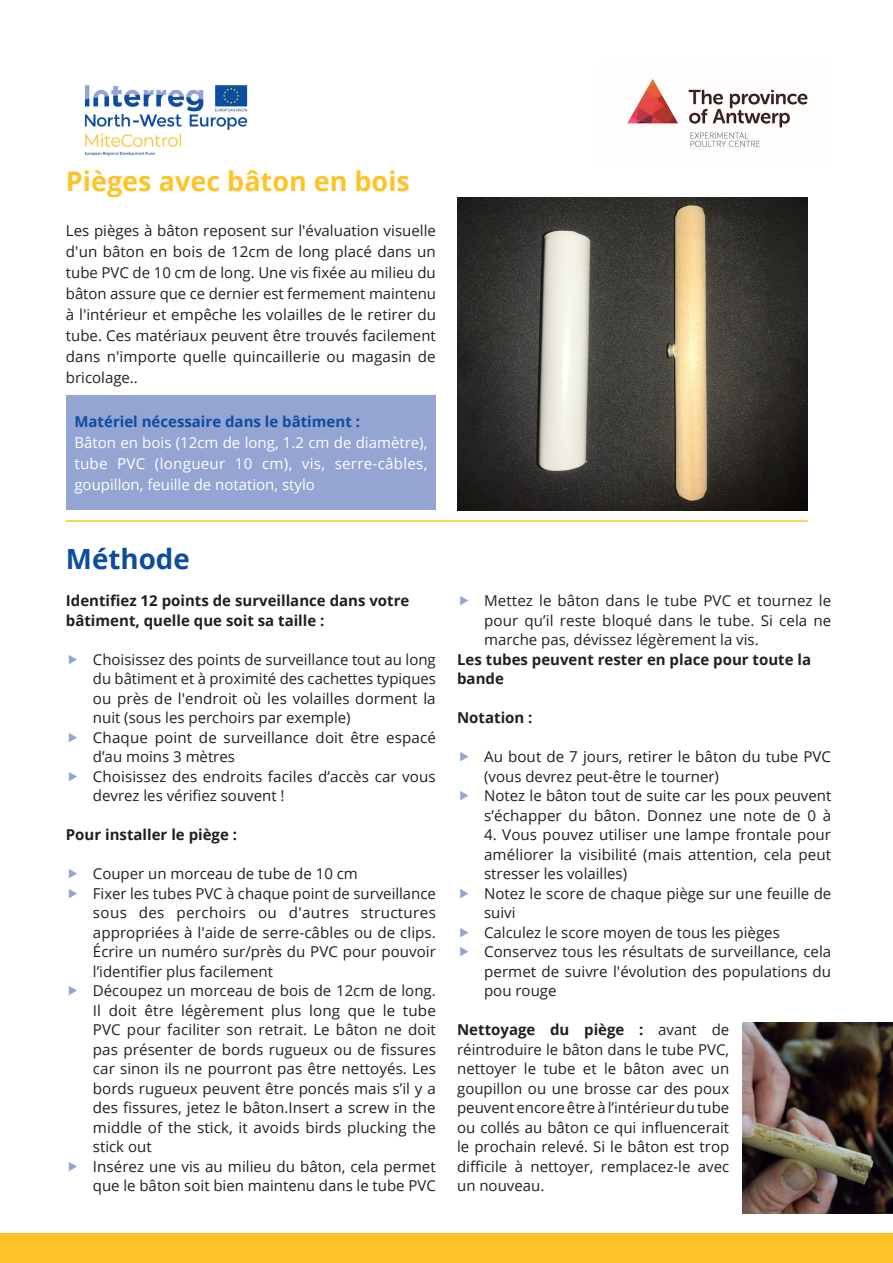
<style>
.page{position:relative;width:893px;height:1263px;background:#fff}
.page>*{position:absolute;margin:0;border:0;box-sizing:border-box;transform-origin:0 0}
.t1{font:700 27.75px "Open Sans";color:#0d4da1}
.t2{font:700 27px "Open Sans";color:#fec427}
.t3{font:15px/19.5px "Open Sans";color:#231f20}
.t4{font:700 15px/19.5px "Open Sans";color:#231f20}
.t5{font:15px/21px "Open Sans";color:#fff;text-align:justify}
.t6{font:700 15px "Open Sans";color:#0d4da1}
.s1{font-weight:700}
</style>
<div class="page">
<div style="left:0;top:1233px;width:893px;height:30px;background:#fec427"></div>
<div style="left:66px;top:395px;width:370px;height:115px;background:#94a4d3"></div>
<img style="left:457px;top:198px;width:351px;height:312px">
<hr style="left:66px;top:520px;width:742px;height:2px;background:#fec427">
<img style="left:85px;top:85px;width:162px;height:71px">
<img style="left:626px;top:77px;width:182px;height:70px">
<img style="left:742px;top:1023px;width:151px;height:190px">
<h2 class="t2" style="left:66px;top:162px;width:346px">Pièges avec bâton en bois</h2>
<p class="t3" style="left:66px;top:219px;width:372px;line-height:21px;text-align:justify">Les pièges à bâton reposent sur l'évaluation visuelle d'un bâton en bois de 12cm de long placé dans un tube PVC de 10 cm de long. Une vis fixée au milieu du bâton assure que ce dernier est fermement maintenu à l'intérieur et empêche les volailles de le retirer du tube. Ces matériaux peuvent être trouvés facilement dans n'importe quelle quincaillerie ou magasin de bricolage..</p>
<p class="t6" style="left:74px;top:411px;width:287px">Matériel nécessaire dans le bâtiment :</p>
<p class="t5" style="left:74px;top:432px;width:355px">Bâton en bois (12cm de long, 1.2 cm de diamètre), tube PVC (longueur 10 cm), vis, serre-câbles, goupillon, feuille de notation, stylo</p>
<h1 class="t1" style="left:66px;top:539px;width:125px">Méthode</h1>
<p class="t4" style="left:66px;top:590px;width:345px">Identifiez 12 points de surveillance dans votre bâtiment, quelle que soit sa taille :</p>
<p class="t3" style="left:93px;top:649px;width:344px">Choisissez des points de surveillance tout au long du bâtiment et à proximité des cachettes typiques ou près de l'endroit où les volailles dorment la nuit (sous les perchoirs par exemple)<br>Chaque point de surveillance doit être espacé d’au moins 3 mètres<br>Choisissez des endroits faciles d’accès car vous devrez les vérifiez souvent !</p>
<p class="t4" style="left:66px;top:824px;width:173px">Pour installer le piège :</p>
<p class="t3" style="left:93px;top:863px;width:345px">Couper un morceau de tube de 10 cm<br>Fixer les tubes PVC à chaque point de surveillance sous des perchoirs ou d'autres structures appropriées à l'aide de serre-câbles ou de clips.<br>Écrire un numéro sur/près du PVC pour pouvoir l’identifier plus facilement<br>Découpez un morceau de bois de 12cm de long.<br>Il doit être légèrement plus long que le tube PVC pour faciliter son retrait. Le bâton ne doit pas présenter de bords rugueux ou de fissures car sinon ils ne pourront pas être nettoyés. Les bords rugueux peuvent être poncés mais s’il y a des fissures, jetez le bâton.Insert a screw in the middle of the stick, it avoids birds plucking the stick out<br>Insérez une vis au milieu du bâton, cela permet que le bâton soit bien maintenu dans le tube PVC</p>
<p class="t3" style="left:484px;top:590px;width:349px;text-align:justify">Mettez le bâton dans le tube PVC et tournez le pour qu’il reste bloqué dans le tube. Si cela ne marche pas, dévissez légèrement la vis.</p>
<p class="t4" style="left:457px;top:649px;width:355px">Les tubes peuvent rester en place pour toute la bande</p>
<p class="t4" style="left:457px;top:707px;width:77px">Notation :</p>
<p class="t3" style="left:484px;top:746px;width:349px">Au bout de 7 jours, retirer le bâton du tube PVC (vous devrez peut-être le tourner)<br>Notez le bâton tout de suite car les poux peuvent s’échapper du bâton. Donnez une note de 0 à</p>
<p class="t3" style="left:484px;top:824px;width:349px">4. Vous pouvez utiliser une lampe frontale pour améliorer la visibilité (mais attention, cela peut stresser les volailles)<br>Notez le score de chaque piège sur une feuille de suivi<br>Calculez le score moyen de tous les pièges Conservez tous les résultats de surveillance, cela permet de suivre l'évolution des populations du pou rouge</p>
<p class="t3" style="left:457px;top:1019px;width:274px;text-align:justify"><span class="s1">Nettoyage du piège :</span> avant de réintroduire le bâton dans le tube PVC, nettoyer le tube et le bâton avec un goupillon ou une brosse car des poux peuvent encore être à l’intérieur du tube ou collés au bâton ce qui influencerait le prochain relevé. Si le bâton est trop difficile à nettoyer, remplacez-le avec un nouveau.</p>
</div>
